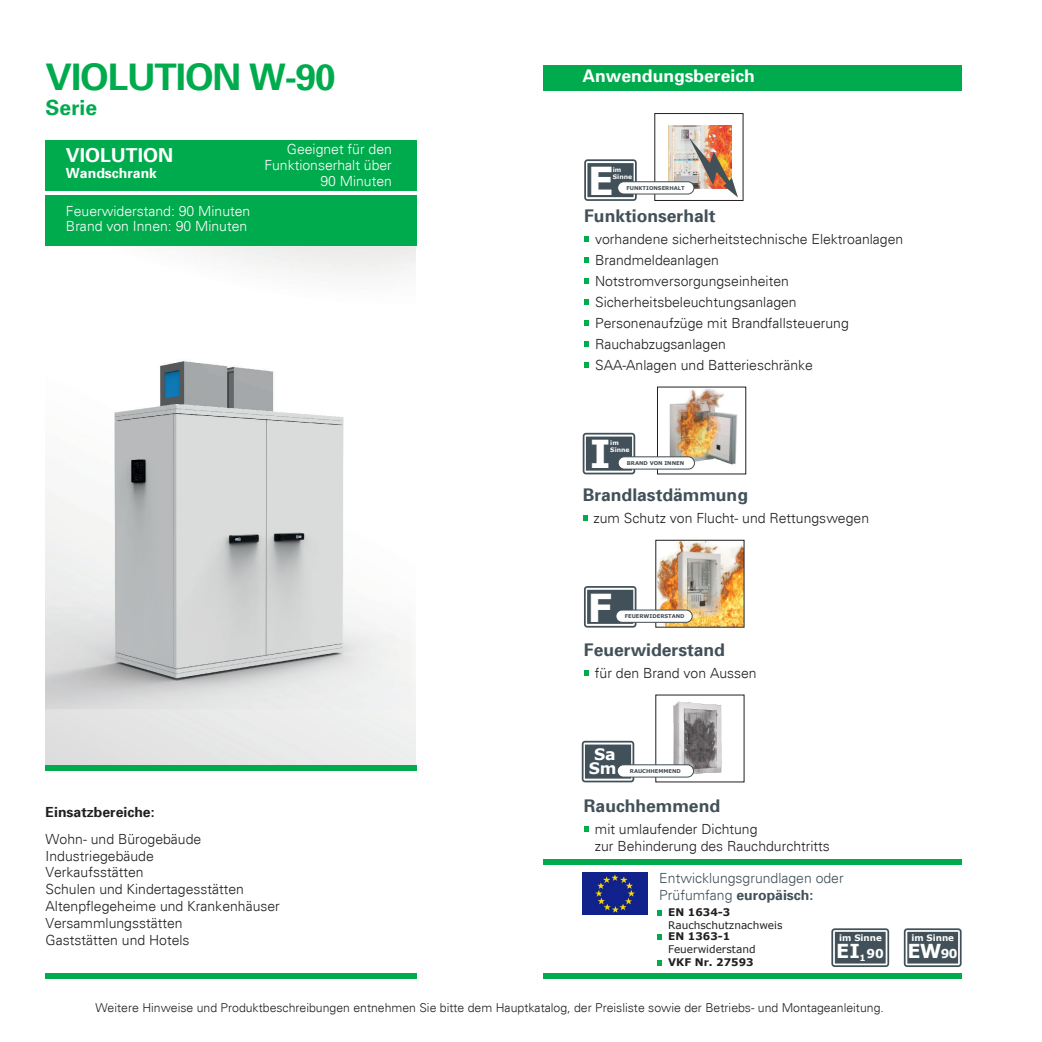
<style>
.page{position:relative;width:1042px;height:1042px;background:#fff}
.page>*{position:absolute;margin:0;border:0;box-sizing:border-box;transform-origin:0 0}
.t1{font:700 38.5px "Verdana";color:#fff}
.t2{font:700 36.75px "Univers 65";letter-spacing:-.03em;color:#00ab4d}
.t3{font:700 21px "Univers 65";color:#00ab4d}
.t4{font:700 19.25px "Univers 65";color:#fff}
.t5{font:700 19.25px "Verdana";color:#fff}
.t6{font:700 17.5px "Univers 65";color:#425159}
.t7{font:700 17.5px "Univers 65";color:#fff}
.t8{font:700 15.75px/14px "Verdana";color:#fff;text-align:center}
.t9{font:300 14px/16.8px "Univers";color:#231f20}
.t10{font:300 14px/15.8px "Univers";color:#fff}
.t11{font:300 14px "Univers";color:#425159}
.t12{font:700 14px "Univers 65";color:#425159}
.t13{font:700 14px "Univers 65";color:#231f20}
.t14{font:700 14px "Univers 65";color:#fff}
.t15{font:300 12.25px "Univers";color:#231f20}
.t16{font:10.5px "Verdana";color:#231f20}
.t17{font:700 10.5px "Verdana";color:#231f20}
.t18{font:700 8.75px "Verdana";color:#fff}
.t19{font:700 6.12px/7.4px "Verdana";color:#fff}
.t20{font:700 5.25px "Verdana";color:#414d53}
.s1{font-family:"Univers";font-weight:300}
.s2{font-size:12.25px}
</style>
<div class="page">
<img style="left:668px;top:126px;width:63px;height:55px">
<img style="left:689px;top:137px;width:49px;height:60px">
<img style="left:46px;top:245px;width:369px;height:520px">
<div style="left:46px;top:973px;width:371px;height:6px;background:#00ab4d"></div>
<div style="left:584px;top:586px;width:52px;height:41px;border:2px solid #425159;border-radius:2px"></div>
<div style="left:587px;top:590px;width:46px;height:34px;background:#425159;border:2px solid #425159"></div>
<div style="left:582px;top:741px;width:52px;height:41px;border:2px solid #425159;border-radius:2px"></div>
<div style="left:585px;top:744px;width:46px;height:34px;background:#425159;border:2px solid #425159"></div>
<div style="left:583px;top:433px;width:52px;height:41px;border:2px solid #425159;border-radius:2px"></div>
<div style="left:586px;top:436px;width:46px;height:35px;background:#425159;border:2px solid #425159"></div>
<img style="left:659px;top:389px;width:79px;height:81px">
<img style="left:658px;top:542px;width:84px;height:83px">
<div style="left:657px;top:387px;width:89px;height:87px;border:1px solid #231f20"></div>
<svg style="left:673px;top:774px;width:21px;height:4px"></svg>
<img style="left:673px;top:705px;width:48px;height:68px">
<img style="left:675px;top:704px;width:46px;height:1px">
<img style="left:676px;top:703px;width:26px;height:1px">
<svg style="left:677px;top:701px;width:15px;height:2px"></svg>
<div style="left:46px;top:140px;width:371px;height:50px;background:#00ab4d"></div>
<div style="left:543px;top:65px;width:418px;height:25px;background:#00ab4d"></div>
<div style="left:46px;top:195px;width:371px;height:50px;background:#00ab4d"></div>
<svg style="left:583px;top:515px;width:5px;height:5px"></svg>
<svg style="left:584px;top:670px;width:5px;height:6px"></svg>
<svg style="left:584px;top:826px;width:5px;height:5px"></svg>
<div style="left:616px;top:610px;width:76px;height:12px;background:#fff;border-radius:6px"></div>
<div style="left:615px;top:609px;width:77px;height:14px;border:1px solid #414d53;border-radius:6px"></div>
<div style="left:617px;top:765px;width:76px;height:12px;background:#fff;border-radius:6px"></div>
<div style="left:617px;top:764px;width:77px;height:13px;border:1px solid #414d53;border-radius:6px"></div>
<div style="left:618px;top:457px;width:76px;height:12px;background:#fff;border-radius:6px"></div>
<div style="left:618px;top:456px;width:77px;height:13px;border:1px solid #414d53;border-radius:6px"></div>
<svg style="left:657px;top:911px;width:5px;height:5px"></svg>
<svg style="left:657px;top:934px;width:5px;height:5px"></svg>
<svg style="left:657px;top:960px;width:5px;height:5px"></svg>
<div style="left:543px;top:973px;width:418px;height:6px;background:#00ab4d"></div>
<div style="left:543px;top:859px;width:418px;height:5px;background:#00ab4d"></div>
<div style="left:46px;top:765px;width:371px;height:5px;background:#00ab4d"></div>
<div style="left:831px;top:928px;width:58px;height:39px;border:2px solid #425159;border-radius:2px"></div>
<div style="left:835px;top:932px;width:50px;height:31px;background:#425159"></div>
<div style="left:904px;top:928px;width:57px;height:39px;border:2px solid #425159;border-radius:2px"></div>
<div style="left:907px;top:932px;width:51px;height:31px;background:#425159"></div>
<img style="left:583px;top:873px;width:65px;height:41px">
<div style="left:584px;top:159px;width:53px;height:42px;border:2px solid #425159;border-radius:2px"></div>
<div style="left:587px;top:163px;width:46px;height:34px;background:#425159;border:2px solid #425159"></div>
<div style="left:654px;top:113px;width:89px;height:88px;border:1px solid #231f20"></div>
<svg style="left:584px;top:237px;width:5px;height:5px"></svg>
<svg style="left:584px;top:320px;width:5px;height:5px"></svg>
<svg style="left:584px;top:278px;width:5px;height:6px"></svg>
<svg style="left:584px;top:362px;width:5px;height:5px"></svg>
<svg style="left:584px;top:257px;width:5px;height:6px"></svg>
<svg style="left:584px;top:341px;width:5px;height:5px"></svg>
<svg style="left:584px;top:299px;width:5px;height:6px"></svg>
<div style="left:617px;top:182px;width:77px;height:12px;background:#fff;border-radius:6px"></div>
<div style="left:617px;top:181px;width:77px;height:13px;border:1px solid #414d53;border-radius:6px"></div>
<h2 class="t2" style="left:46px;top:53px;width:291px">VIOLUTION W-90</h2>
<h3 class="t3" style="left:46px;top:94px;width:53px">Serie</h3>
<h3 class="t4" style="left:66px;top:143px;width:108px">VIOLUTION</h3>
<p class="t14" style="left:66px;top:164px;width:93px">Wandschrank</p>
<p class="t10" style="left:66px;top:203px;width:186px">Feuerwiderstand: 90 Minuten<br>Brand von Innen: 90 Minuten</p>
<p class="t10" style="left:264px;top:142px;width:129px;text-align:right">Geeignet für den<br>Funktionserhalt über<br>90 Minuten</p>
<p class="t13" style="left:46px;top:803px;width:110px">Einsatzbereiche:</p>
<p class="t9" style="left:46px;top:830px;width:236px">Wohn- und Bürogebäude<br>Industriegebäude<br>Verkaufsstätten<br>Schulen und Kindertagesstätten<br>Altenpflegeheime und Krankenhäuser<br>Versammlungsstätten<br>Gaststätten und Hotels</p>
<p class="t7" style="left:583px;top:65px;width:174px">Anwendungsbereich</p>
<h1 class="t1" style="left:588px;top:154px;width:28px">E</h1>
<p class="t19" style="left:613px;top:166px;width:21px">im<br>Sinne</p>
<p class="t20" style="left:626px;top:184px;width:60px">FUNKTIONSERHALT</p>
<p class="t6" style="left:584px;top:205px;width:133px">Funktionserhalt</p>
<p class="t9" style="left:595px;top:231px;width:310px">vorhandene sicherheitstechnische Elektroanlagen</p>
<p class="t9" style="left:595px;top:252px;width:125px">Brandmeldeanlagen</p>
<p class="t9" style="left:595px;top:273px;width:195px">Notstromversorgungseinheiten</p>
<p class="t9" style="left:595px;top:294px;width:203px">Sicherheitsbeleuchtungsanlagen</p>
<p class="t9" style="left:595px;top:315px;width:255px">Personenaufzüge mit Brandfallsteuerung</p>
<p class="t9" style="left:595px;top:335px;width:132px">Rauchabzugsanlagen</p>
<p class="t9" style="left:595px;top:356px;width:219px">SAA-Anlagen und Batterieschränke</p>
<p class="t19" style="left:610px;top:439px;width:21px">im<br>Sinne</p>
<h1 class="t1" style="left:590px;top:427px;width:23px">I</h1>
<p class="t20" style="left:627px;top:459px;width:59px">BRAND VON INNEN</p>
<p class="t6" style="left:583px;top:483px;width:167px">Brandlastdämmung</p>
<p class="t9" style="left:593px;top:509px;width:277px">zum Schutz von Flucht- und Rettungswegen</p>
<h1 class="t1" style="left:587px;top:580px;width:27px">F</h1>
<p class="t20" style="left:625px;top:612px;width:61px">FEUERWIDERSTAND</p>
<p class="t6" style="left:584px;top:639px;width:143px">Feuerwiderstand</p>
<p class="t9" style="left:595px;top:665px;width:163px">für den Brand von Aussen</p>
<p class="t8" style="left:589px;top:747px;width:29px">Sa<br>Sm</p>
<p class="t20" style="left:630px;top:767px;width:52px">RAUCHHEMMEND</p>
<p class="t6" style="left:584px;top:794px;width:138px">Rauchhemmend</p>
<p class="t9" style="left:595px;top:820px;width:236px">mit umlaufender Dichtung<br>zur Behinderung des Rauchdurchtritts</p>
<p class="t11" style="left:659px;top:870px;width:186px">Entwicklungsgrundlagen oder</p>
<p class="t12" style="left:659px;top:886px;width:156px"><span class="s1">Prüfumfang</span> europäisch:</p>
<p class="t17" style="left:668px;top:905px;width:64px">EN 1634-3</p>
<p class="t16" style="left:668px;top:918px;width:116px">Rauchschutznachweis</p>
<p class="t17" style="left:668px;top:929px;width:64px">EN 1363-1</p>
<p class="t16" style="left:668px;top:941px;width:89px">Feuerwiderstand</p>
<p class="t17" style="left:668px;top:954px;width:87px">VKF Nr. 27593</p>
<p class="t18" style="left:839px;top:932px;width:44px">im Sinne</p>
<p class="t18" style="left:911px;top:932px;width:44px">im Sinne</p>
<h3 class="t5" style="left:836px;top:938px;width:123px">EI <sub>1</sub><span class="s2">90</span> EW<span class="s2">90</span></h3>
<p class="t15" style="left:95px;top:1000px;width:790px">Weitere Hinweise und Produktbeschreibungen entnehmen Sie bitte dem Hauptkatalog, der Preisliste sowie der Betriebs- und Montageanleitung.</p>
</div>
